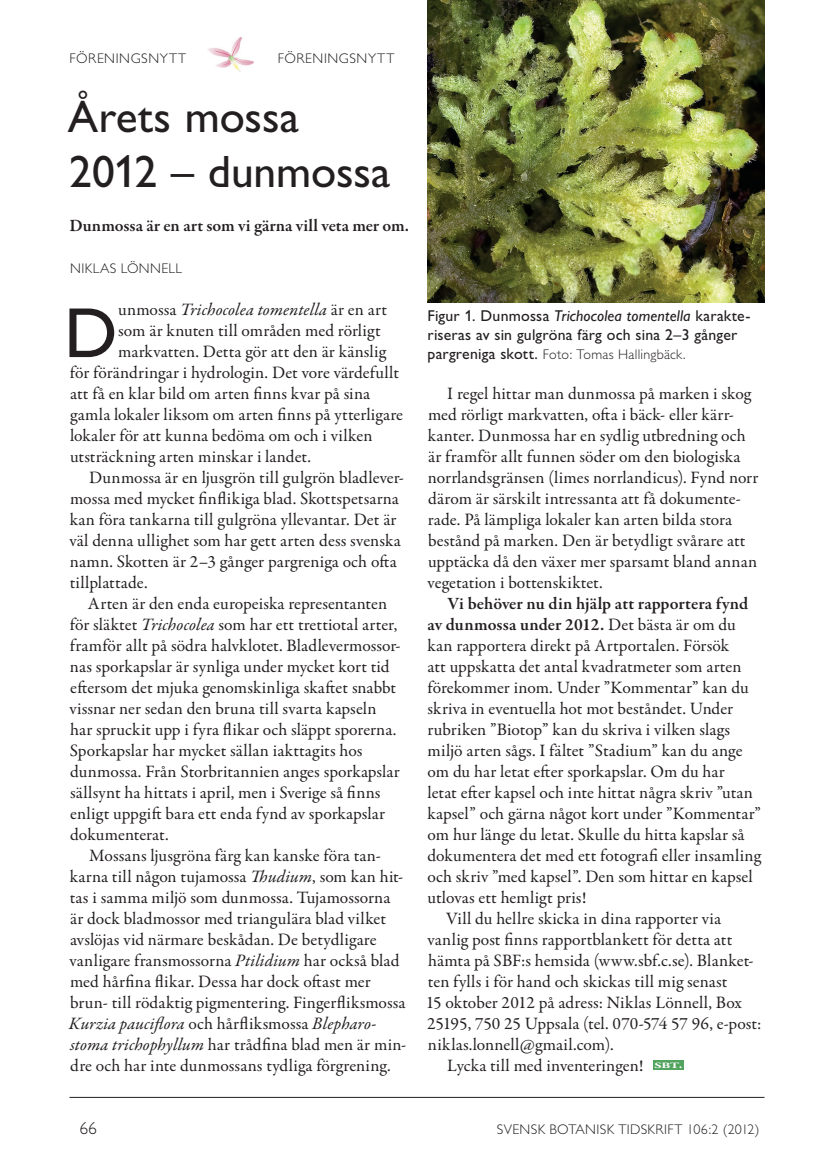
<style>
.page{position:relative;width:834px;height:1166px;background:#fff}
.page>*{position:absolute;margin:0;border:0;box-sizing:border-box;transform-origin:0 0}
.Normal__första{font:71.23px "Gill Sans";color:#231f20}
.Artikelrubrik{font:45.5px/54.6px "Gill Sans";color:#231f20}
.Normal___indrag{font:17.5px/21px "Garamond Premr Pro";letter-spacing:.005em;color:#231f20}
.Normal__första-2{font:17.5px "Garamond Premr Pro";letter-spacing:.005em;color:#231f20}
.Ingress{font:600 17.5px "Garamond Premr Pro";color:#231f20}
.Normal__första-3{font:italic 17.5px "Garamond Premr Pro";letter-spacing:.005em;color:#231f20}
.t1{font:300 17.5px "Gill Sans";color:#231f20}
.FigurTabell{font:15.75px/18.9px "Gill Sans";letter-spacing:.015em;color:#231f20}
.FigurTabell-2{font:300 14px "Gill Sans";letter-spacing:.03em;color:#231f20}
.Författare{font:300 14px "Gill Sans";letter-spacing:.03em;color:#231f20}
.t2{font:700 8.05px "Adobe Garamond Pro";color:#fff;scale:1.71 1}
.s1{font-family:"Gill Alt One"}
.s2{font-style:normal}
.s3{font-style:italic}
.s4{font-weight:400;font-size:15.75px}
.s5{font-weight:600}
.s6{font-size:11.55px}
</style>
<div class="page">
<hr style="left:69px;top:1097px;width:695px;height:1px;background:#231f20">
<div style="left:652px;top:1060px;width:31px;height:10px;background:#53a45f"></div>
<img style="left:208px;top:37px;width:45px;height:35px">
<img style="left:427px;top:0;width:337px;height:302px">
<p class="FigurTabell-2" style="left:69px;top:50px;width:118px">FÖRENINGSNYTT</p>
<p class="FigurTabell-2" style="left:278px;top:50px;width:118px">FÖRENINGSNYTT</p>
<p class="Artikelrubrik" style="left:68px;top:90px;width:324px">Årets mossa<br>20<span class="s1">1</span>2 – dunmossa</p>
<p class="Ingress" style="left:69px;top:215px;width:341px">Dunmossa är en art som vi gärna vill veta mer om.</p>
<p class="Författare" style="left:70px;top:260px;width:113px">NIKLAS LÖNNELL</p>
<p class="Normal__första" style="left:64px;top:292px;width:55px">D</p>
<p class="Normal__första-3" style="left:118px;top:298px;width:270px"><span class="s2">unmossa</span> Trichocolea tomentella <span class="s2">är en art</span></p>
<p class="Normal__första-2" style="left:118px;top:320px;width:264px">som är knuten till områden med rörligt</p>
<p class="Normal__första-2" style="left:118px;top:341px;width:269px">markvatten. Detta gör att den är känslig</p>
<p class="Normal__första-2" style="left:70px;top:362px;width:330px">för förändringar i hydrologin. Det vore värdefullt</p>
<p class="Normal__första-2" style="left:70px;top:383px;width:301px">att få en klar bild om arten finns kvar på sina</p>
<p class="Normal__första-2" style="left:70px;top:404px;width:334px">gamla lokaler liksom om arten finns på ytterligare</p>
<p class="Normal__första-2" style="left:70px;top:425px;width:304px">lokaler för att kunna bedöma om och i vilken</p>
<p class="Normal__första-2" style="left:70px;top:446px;width:242px">utsträckning arten minskar i landet.</p>
<p class="Normal___indrag" style="left:69px;top:467px;width:334px;text-indent:20px">Dunmossa är en ljusgrön till gulgrön bladlever&shy;mossa med mycket finflikiga blad. Skottspetsarna kan föra tankarna till gulgröna yllevantar. Det är väl denna ullighet som har gett arten dess svenska namn. Skotten är 2–3 gånger pargreniga och ofta tillplattade.</p>
<p class="Normal___indrag" style="left:69px;top:593px;width:332px;text-indent:18px">Arten är den enda europeiska representanten för släktet <span class="s3">Trichocolea</span> som har ett trettiotal arter, framför allt på södra halvklotet. Bladlevermossor&shy;nas sporkapslar är synliga under mycket kort tid eftersom det mjuka genomskinliga skaftet snabbt vissnar ner sedan den bruna till svarta kapseln har spruckit upp i fyra flikar och släppt sporerna.<br>Sporkapslar har mycket sällan iakttagits hos dunmossa. Från Storbritannien anges sporkapslar sällsynt ha hittats i april, men i Sverige så finns enligt uppgift bara ett enda fynd av sporkapslar dokumenterat.</p>
<p class="Normal___indrag" style="left:69px;top:845px;width:339px;text-indent:20px">Mossans ljusgröna färg kan kanske föra tan&shy;karna till någon tujamossa <span class="s3">Thudium</span>, som kan hit&shy;tas i samma miljö som dunmossa. Tujamossorna är dock bladmossor med triangulära blad vilket avslöjas vid närmare beskådan. De betydligare vanligare fransmossorna <span class="s3">Ptilidium</span> har också blad med hårfina flikar. Dessa har dock oftast mer brun- till rödaktig pigmentering. Fingerfliksmossa <span class="s3">Kurzia pauciflora</span> och hårfliksmossa <span class="s3">Blepharo&shy;stoma trichophyllum</span> har trådfina blad men är min&shy;dre och har inte dunmossans tydliga förgrening.</p>
<p class="FigurTabell" style="left:427px;top:307px;width:324px">Figur <span class="s1">1</span>. Dunmossa <span class="s3">Trichocolea tomentella</span> karakte&shy;riseras av sin gulgröna färg och sina 2–3 gånger</p>
<p class="FigurTabell-2" style="left:427px;top:346px;width:259px"><span class="s4">pargreniga skott.</span> Foto: Tomas Hallingbäck.</p>
<p class="Normal___indrag" style="left:427px;top:383px;width:332px;text-indent:20px">I regel hittar man dunmossa på marken i skog med rörligt markvatten, ofta i bäck- eller kärr&shy;kanter. Dunmossa har en sydlig utbredning och är framför allt funnen söder om den biologiska norrlandsgränsen (limes norrlandicus). Fynd norr därom är särskilt intressanta att få dokumente&shy;rade. På lämpliga lokaler kan arten bilda stora bestånd på marken. Den är betydligt svårare att upptäcka då den växer mer sparsamt bland annan vegetation i bottenskiktet.</p>
<p class="Normal___indrag" style="left:427px;top:593px;width:335px;text-indent:20px"><span class="s5">Vi behöver nu din hjälp att rapportera fynd av dunmossa under 2012.</span> Det bästa är om du kan rapportera direkt på Artportalen. Försök<br>att uppskatta det antal kvadratmeter som arten förekommer inom. Under ”Kommentar” kan du skriva in eventuella hot mot beståndet. Under rubriken ”Biotop” kan du skriva i vilken slags miljö arten sågs. I fältet ”Stadium” kan du ange om du har letat efter sporkapslar. Om du har<br>letat efter kapsel och inte hittat några skriv ”utan kapsel” och gärna något kort under ”Kommentar” om hur länge du letat. Skulle du hitta kapslar så dokumentera det med ett fotografi eller insamling och skriv ”med kapsel”. Den som hittar en kapsel utlovas ett hemligt pris!</p>
<p class="Normal___indrag" style="left:426px;top:908px;width:337px;text-indent:20px">Vill du hellre skicka in dina rapporter via vanlig post finns rapportblankett för detta att hämta på SBF:s hemsida (www.sbf.c.se). Blanket&shy;ten fylls i för hand och skickas till mig senast<br>15 oktober 2012 på adress: Niklas Lönnell, Box 25195, 750 25 Uppsala (tel. 070-574 57 96, e-post: niklas.lonnell@gmail.com).</p>
<p class="Normal___indrag" style="left:447px;top:1055px;width:198px">Lycka till med inventeringen!</p>
<p class="t2" style="left:654px;top:1061px;width:18px">SBT<span class="s6">.</span></p>
<p class="t1" style="left:79px;top:1118px;width:19px">66</p>
<p class="FigurTabell-2" style="left:496px;top:1121px;width:264px">SVENSK BOTANISK TIDSKRIFT 106:2 (2012)</p>
</div>
